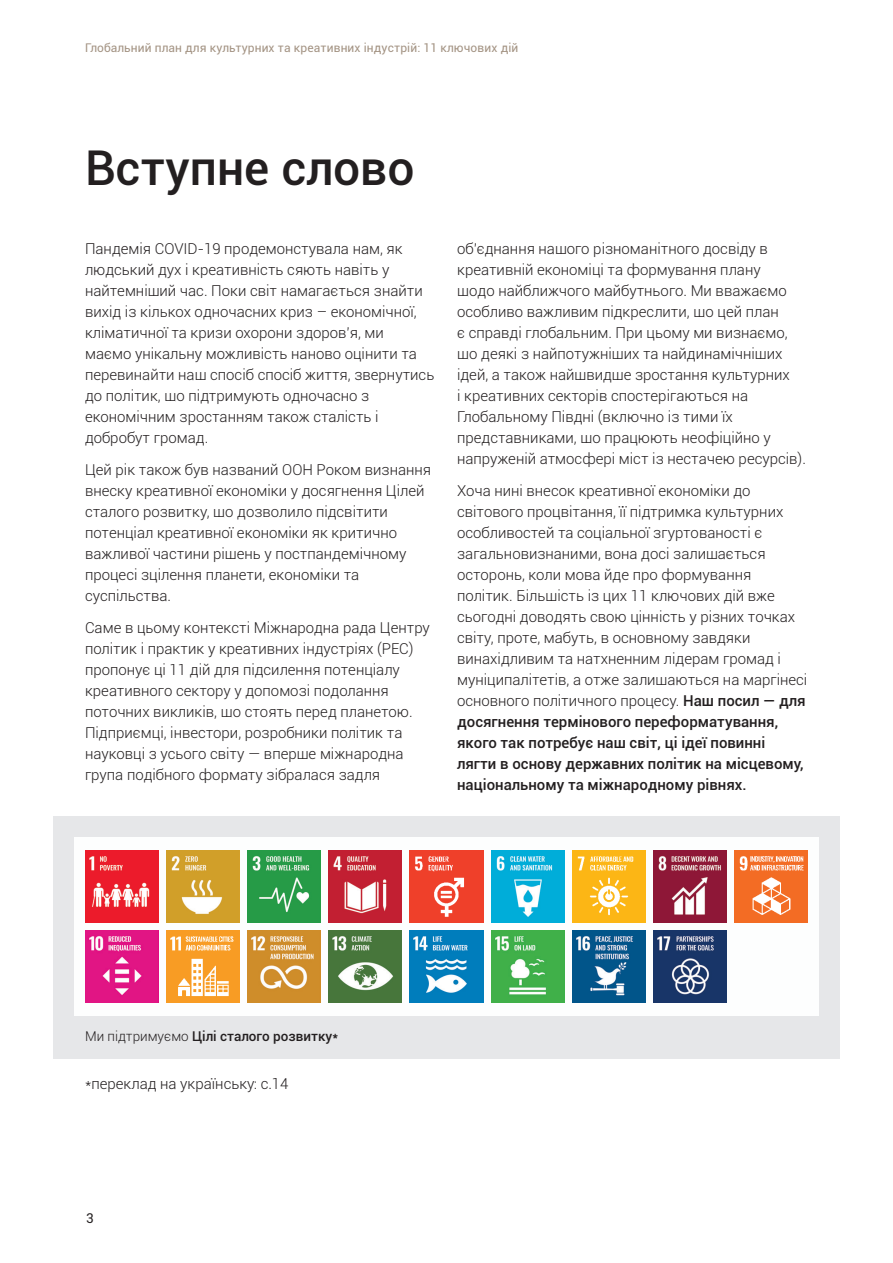
<style>
.page{position:relative;width:893px;height:1263px;background:#fff}
.page>*{position:absolute;margin:0;border:0;box-sizing:border-box;transform-origin:0 0}
.t1{font:500 48px "Roboto";color:#231f20}
.t2{font:300 15px/21px "Roboto";color:#231f20}
.t3{font:500 13.5px "Roboto";color:#231f20}
.t4{font:13.5px "Roboto";color:#231f20}
.t5{font:12px "Roboto";letter-spacing:.01em;color:#a49484}
.s1{font-weight:500}
.s2{font-weight:300}
</style>
<div class="page">
<div style="left:53px;top:816px;width:787px;height:243px;background:#e6e7e9"></div>
<div style="left:74px;top:837px;width:745px;height:179px;background:#fdfefe"></div>
<img style="left:85px;top:850px;width:73px;height:72px">
<img style="left:166px;top:850px;width:73px;height:72px">
<img style="left:247px;top:850px;width:74px;height:72px">
<img style="left:329px;top:850px;width:73px;height:72px">
<img style="left:410px;top:850px;width:73px;height:72px">
<img style="left:491px;top:850px;width:73px;height:72px">
<img style="left:572px;top:850px;width:73px;height:72px">
<img style="left:654px;top:850px;width:73px;height:72px">
<img style="left:735px;top:850px;width:73px;height:72px">
<img style="left:85px;top:930px;width:73px;height:72px">
<img style="left:166px;top:930px;width:73px;height:72px">
<img style="left:247px;top:930px;width:74px;height:72px">
<img style="left:329px;top:930px;width:73px;height:72px">
<img style="left:410px;top:930px;width:73px;height:72px">
<img style="left:491px;top:930px;width:73px;height:72px">
<img style="left:572px;top:930px;width:73px;height:72px">
<img style="left:654px;top:930px;width:73px;height:72px">
<p class="t5" style="left:85px;top:39px;width:435px">Глобальний план для культурних та креативних індустрій: 11 ключових дій</p>
<h1 class="t1" style="left:85px;top:134px;width:331px">Вступне слово</h1>
<p class="t2" style="left:85px;top:238px;width:351px">Пандемія COVID-19 продемонстувала нам, як людський дух і креативність сяють навіть у найтемніший час. Поки світ намагається знайти вихід із кількох одночасних криз – економічної, кліматичної та кризи охорони здоров’я, ми<br>маємо унікальну можливість наново оцінити та перевинайти наш спосіб спосіб життя, звернутись до політик, що підтримують одночасно з економічним зростанням також сталість і добробут громад.</p>
<p class="t2" style="left:85px;top:459px;width:348px">Цей рік також був названий ООН Роком визнання внеску креативної економіки у досягнення Цілей сталого розвитку, що дозволило підсвітити потенціал креативної економіки як критично важливої частини рішень у постпандемічному процесі зцілення планети, економіки та суспільства.</p>
<p class="t2" style="left:85px;top:616px;width:346px">Саме в цьому контексті Міжнародна рада Центру політик і практик у креативних індустріях (PEC) пропонує ці 11 дій для підсилення потенціалу креативного сектору у допомозі подолання поточних викликів, що стоять перед планетою.<br>Підприємці, інвестори, розробники політик та науковці з усього світу — вперше міжнародна група подібного формату зібралася задля</p>
<p class="t2" style="left:457px;top:238px;width:350px">об’єднання нашого різноманітного досвіду в креативній економіці та формування плану<br>щодо найближчого майбутнього. Ми вважаємо особливо важливим підкреслити, що цей план<br>є справді глобальним. При цьому ми визнаємо, що деякі з найпотужніших та найдинамічніших ідей, а також найшвидше зростання культурних<br>і креативних секторів спостерігаються на Глобальному Півдні (включно із тими їх представниками, що працюють неофіційно у напруженій атмосфері міст із нестачею ресурсів).</p>
<p class="t2" style="left:457px;top:480px;width:352px">Хоча нині внесок креативної економіки до світового процвітання, її підтримка культурних особливостей та соціальної згуртованості є загальновизнаними, вона досі залишається осторонь, коли мова йде про формування політик. Більшість із цих 11 ключових дій вже сьогодні доводять свою цінність у різних точках світу, проте, мабуть, в основному завдяки винахідливим та натхненним лідерам громад і муніципалітетів, а отже залишаються на маргінесі основного політичного процесу. <span class="s1">Наш посил — для досягнення термінового переформатування, якого так потребує наш світ, ці ідеї повинні лягти в основу державних політик на місцевому, національному та міжнародному рівнях.</span></p>
<p class="t3" style="left:85px;top:1026px;width:255px"><span class="s2">Ми підтримуємо</span> Цілі сталого розвитку*</p>
<p class="t2" style="left:85px;top:1073px;width:205px">*переклад на українську: с.14</p>
<p class="t4" style="left:86px;top:1208px;width:9px">3</p>
</div>
